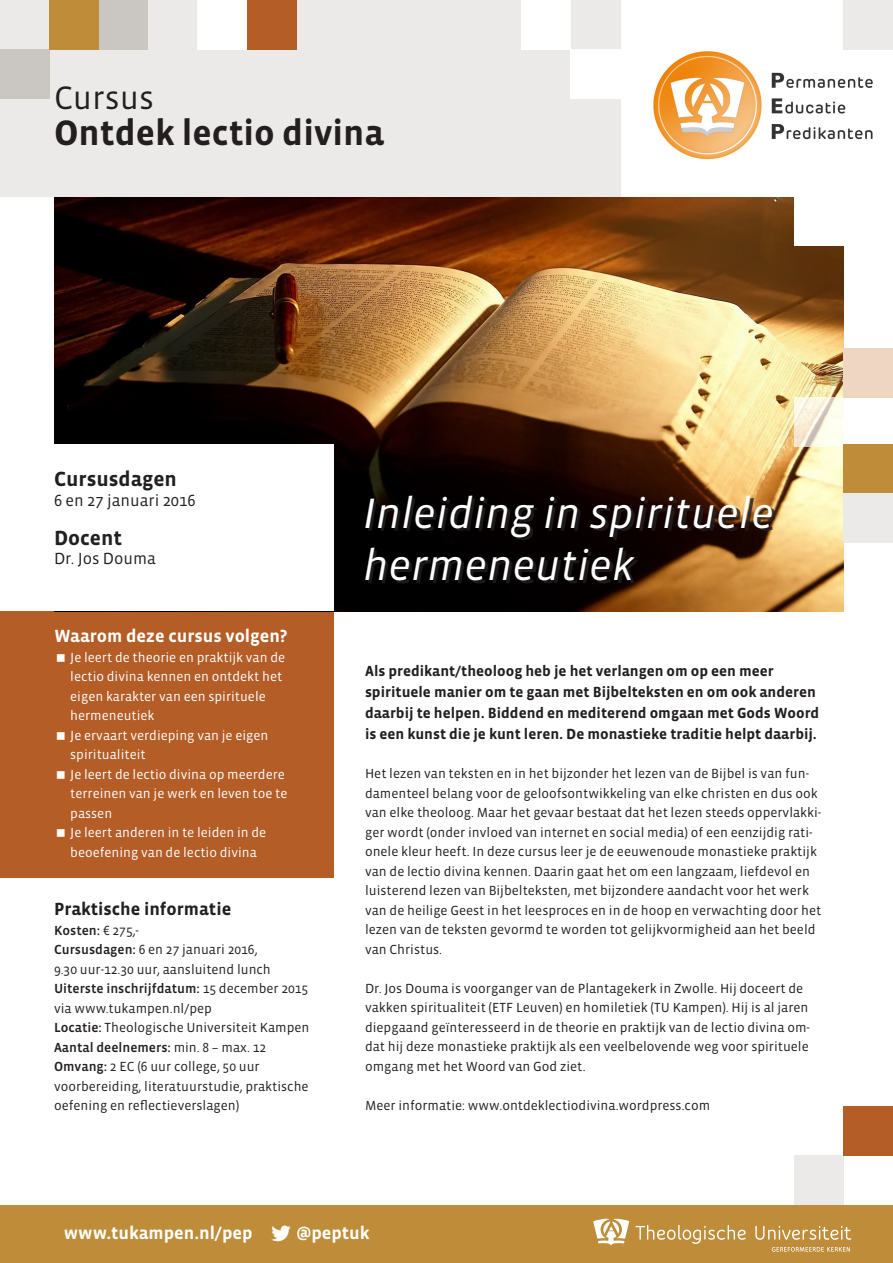
<style>
.page{position:relative;width:893px;height:1263px;background:#fff}
.page>*{position:absolute;margin:0;border:0;box-sizing:border-box;transform-origin:0 0}
.TU___Platte_tekst{font:italic 43.5px "Vista Sans";color:#fff}
.TU___Platte_tekst-2{font:700 36.15px "Vista Sans";color:#231f20}
.TU___Platte_tekst-3{font:33.15px "Vista Sans";color:#231f20}
.TU___Platte_tekst-4{font:700 21px "Vista Sans";color:#231f20}
.TU___Platte_tekst-5{font:700 18px "Vista Sans";color:#fff}
.TU___Platte_tekst-6{font:700 18px "Vista Sans";color:#231f20}
.TU___Platte_tekst-7{font:16.5px "Vista Sans";color:#231f20}
.TU___Platte_tekst-8{font:700 15px/21px "Vista Sans";color:#231f20}
.TU___Platte_tekst-9{font:13.5px/19.5px "Vista Sans";color:#231f20}
.TU___Platte_tekst-10{font:13.5px/19.5px "Vista Sans";color:#fff}
.s1{font-family:"Vista Sans Med"}
.s2{font-family:"Socialico";font-weight:400;font-size:33px}
</style>
<div class="page">
<div style="left:795px;top:1156px;width:49px;height:49px;background:#eceae8"></div>
<div style="left:0;top:611px;width:334px;height:267px;background:#b45d27"></div>
<div style="left:0;top:1205px;width:893px;height:58px;background:#bf8c39"></div>
<img style="left:54px;top:197px;width:790px;height:414px">
<div style="left:0;top:0;width:893px;height:197px;background:#eceae8"></div>
<div style="left:368px;top:499px;width:407px;height:85px;background:#231f20;opacity:.82"></div>
<div style="left:0;top:49px;width:49px;height:50px;background:#cac6c1"></div>
<div style="left:99px;top:0;width:49px;height:49px;background:#cac6c1"></div>
<div style="left:247px;top:0;width:49px;height:49px;background:#b45d27"></div>
<div style="left:521px;top:0;width:50px;height:49px;background:#fff"></div>
<div style="left:570px;top:49px;width:62px;height:49px;background:#fff"></div>
<div style="left:49px;top:0;width:50px;height:49px;background:#bf8c39"></div>
<div style="left:197px;top:0;width:50px;height:49px;background:#fff"></div>
<svg style="left:635px;top:1225px;width:111px;height:19px"></svg>
<svg style="left:755px;top:1226px;width:96px;height:14px"></svg>
<svg style="left:772px;top:1247px;width:78px;height:5px"></svg>
<svg style="left:593px;top:1218px;width:36px;height:28px"></svg>
<img style="left:621px;top:0;width:272px;height:197px">
<div style="left:795px;top:196px;width:49px;height:50px;background:#fff"></div>
<svg style="left:795px;top:398px;width:49px;height:49px"></svg>
<div style="left:844px;top:0;width:49px;height:49px;background:#eceae8"></div>
<div style="left:844px;top:348px;width:49px;height:50px;background:#eed6c3"></div>
<div style="left:844px;top:444px;width:49px;height:50px;background:#bf8c39"></div>
<div style="left:844px;top:494px;width:49px;height:49px;background:#eceae8"></div>
<div style="left:844px;top:1107px;width:49px;height:49px;background:#b45d27"></div>
<div style="left:0;top:444px;width:334px;height:167px;background:#fff"></div>
<p class="TU___Platte_tekst-3" style="left:54px;top:81px;width:101px">Cursus</p>
<p class="TU___Platte_tekst-2" style="left:54px;top:115px;width:331px">Ontdek lectio divina</p>
<p class="TU___Platte_tekst-4" style="left:54px;top:469px;width:124px">Cursusdagen</p>
<p class="TU___Platte_tekst-7" style="left:54px;top:492px;width:143px">6 en 27 januari 2016</p>
<p class="TU___Platte_tekst-4" style="left:54px;top:527px;width:70px">Docent</p>
<p class="TU___Platte_tekst-7" style="left:54px;top:550px;width:104px">Dr. Jos Douma</p>
<p class="TU___Platte_tekst-5" style="left:54px;top:627px;width:235px">Waarom deze cursus volgen?</p>
<p class="TU___Platte_tekst-10" style="left:70px;top:648px;width:216px">Je leert de theorie en praktijk van de lectio divina kennen en ontdekt het eigen karakter van een spirituele hermeneutiek</p>
<p class="TU___Platte_tekst-10" style="left:70px;top:726px;width:200px">Je ervaart verdieping van je eigen spiritualiteit</p>
<p class="TU___Platte_tekst-10" style="left:70px;top:765px;width:219px">Je leert de lectio divina op meerdere terreinen van je werk en leven toe te passen</p>
<p class="TU___Platte_tekst-10" style="left:70px;top:823px;width:198px">Je leert anderen in te leiden in de beoefening van de lectio divina</p>
<p class="TU___Platte_tekst-6" style="left:54px;top:900px;width:179px">Praktische informatie</p>
<p class="TU___Platte_tekst-9" style="left:54px;top:921px;width:205px"><span class="s1">Kosten:</span> € 275,-<br><span class="s1">Cursusdagen:</span> 6 en 27 januari 2016,</p>
<p class="TU___Platte_tekst-9" style="left:54px;top:960px;width:257px">9.30 uur-12.30 uur, aansluitend lunch <span class="s1">Uiterste inschrijfdatum:</span> 15 december 2015 via www.tukampen.nl/pep<br><span class="s1">Locatie:</span> Theologische Universiteit Kampen <span class="s1">Aantal deelnemers:</span> min. 8 – max. 12<br><span class="s1">Omvang:</span> 2 EC (6 uur college, 50 uur voorbereiding, literatuurstudie, praktische oefening en reflectieverslagen)</p>
<p class="TU___Platte_tekst" style="left:363px;top:491px;width:412px">Inleiding in spirituele</p>
<p class="TU___Platte_tekst" style="left:363px;top:544px;width:273px">hermeneutiek</p>
<p class="TU___Platte_tekst-8" style="left:365px;top:661px;width:456px">Als predikant/theoloog heb je het verlangen om op een meer spirituele manier om te gaan met Bijbelteksten en om ook anderen daarbij te helpen. Biddend en mediterend omgaan met Gods Woord is een kunst die je kunt leren. De monastieke traditie helpt daarbij.</p>
<p class="TU___Platte_tekst-9" style="left:365px;top:764px;width:458px">Het lezen van teksten en in het bijzonder het lezen van de Bijbel is van fun&shy;damenteel belang voor de geloofsontwikkeling van elke christen en dus ook van elke theoloog. Maar het gevaar bestaat dat het lezen steeds oppervlakki&shy;ger wordt (onder invloed van internet en social media) of een eenzijdig rati&shy;onele kleur heeft. In deze cursus leer je de eeuwenoude monastieke praktijk van de lectio divina kennen. Daarin gaat het om een langzaam, liefdevol en luisterend lezen van Bijbelteksten, met bijzondere aandacht voor het werk van de heilige Geest in het leesproces en in de hoop en verwachting door het lezen van de teksten gevormd te worden tot gelijkvormigheid aan het beeld van Christus.</p>
<p class="TU___Platte_tekst-9" style="left:365px;top:979px;width:446px">Dr. Jos Douma is voorganger van de Plantagekerk in Zwolle. Hij doceert de vakken spiritualiteit (ETF Leuven) en homiletiek (TU Kampen). Hij is al jaren diepgaand geïnteresseerd in de theorie en praktijk van de lectio divina om&shy;dat hij deze monastieke praktijk als een veelbelovende weg voor spirituele omgang met het Woord van God ziet.</p>
<p class="TU___Platte_tekst-9" style="left:365px;top:1096px;width:347px">Meer informatie: www.ontdeklectiodivina.wordpress.com</p>
<p class="TU___Platte_tekst-5" style="left:64px;top:1224px;width:307px">www.tukampen.nl/pep <span class="s2">L</span> @peptuk</p>
</div>
